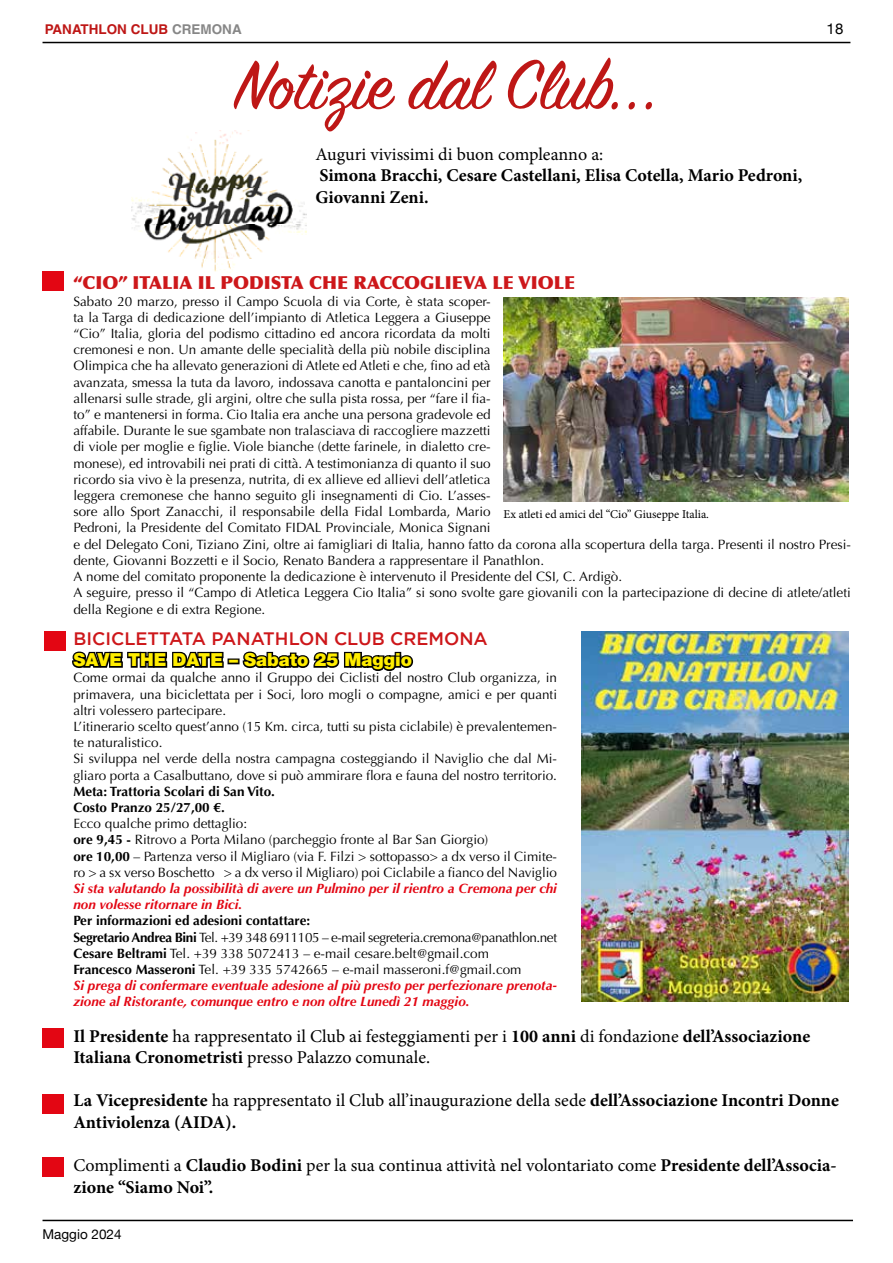
<style>
.page{position:relative;width:893px;height:1263px;background:#fff}
.page>*{position:absolute;margin:0;border:0;box-sizing:border-box;transform-origin:0 0}
.t1{font:76.5px "Sign Painter House Script";color:#be1716}
.t2{font:18px/21.6px "Minion Pro";color:#000}
.t3{font:700 18px/21.6px "Minion Pro";color:#000}
.t4{font:900 18px "Optima";color:#cd171a}
.t5{font:500 18px "Gotham";color:#cd171a}
.t6{font:900 18px "Helvetica Neue";color:#ffed00}
.t7{font:15px "Helvetica Neue";color:#000}
.t8{font:13.5px/16.2px "Optima";color:#000}
.t9{font:italic 700 13.5px/16.2px "Optima";color:#e30613}
.t10{font:700 13.5px/16.2px "Optima";color:#000}
.t11{font:700 13.5px "Helvetica";color:#be1716}
.t12{font:13.5px "Helvetica Neue";color:#000}
.t13{font:12px "Minion Pro";color:#000}
.s1{color:#878787}
.s2{font-weight:700}
.s3{font-weight:700;font-style:italic;color:#e30613}
.s4{font-weight:400}
</style>
<div class="page">
<hr style="left:43px;top:1220px;width:810px;height:1px;background:#000">
<div style="left:45px;top:631px;width:21px;height:20px;background:#e30613"></div>
<div style="left:43px;top:1028px;width:21px;height:20px;background:#e30613"></div>
<img style="left:132px;top:131px;width:174px;height:141px">
<div style="left:43px;top:271px;width:21px;height:20px;background:#e30613"></div>
<div style="left:43px;top:1094px;width:21px;height:20px;background:#e30613"></div>
<div style="left:43px;top:1157px;width:21px;height:20px;background:#e30613"></div>
<img style="left:503px;top:298px;width:345px;height:203px">
<svg style="left:72px;top:651px;width:152px;height:17px;background:#414141"></svg>
<div style="left:228px;top:658px;width:12px;height:6px;border:3px solid #000"></div>
<svg style="left:242px;top:651px;width:172px;height:20px"></svg>
<img style="left:582px;top:631px;width:266px;height:370px">
<hr style="left:43px;top:42px;width:807px;height:1px;background:#000">
<p class="t11" style="left:45px;top:21px;width:198px">PANATHLON CLUB <span class="s1">CREMONA</span></p>
<p class="t7" style="left:827px;top:18px;width:18px">18</p>
<h1 class="t1" style="left:235px;top:38px;width:425px">Notizie dal Club...</h1>
<h2 class="t2" style="left:315px;top:143px;width:289px">Auguri vivissimi di buon compleanno a:</h2>
<h2 class="t3" style="left:315px;top:164px;width:488px">Simona Bracchi, Cesare Castellani, Elisa Cotella, Mario Pedroni,<br>Giovanni Zeni.</h2>
<h2 class="t4" style="left:73px;top:272px;width:503px">“CIO” ITALIA IL PODISTA CHE RACCOGLIEVA LE VIOLE</h2>
<p class="t8" style="left:73px;top:293px;width:779px">Sabato 20 marzo, presso il Campo Scuola di via Corte, è stata scoper-<br>ta la Targa di dedicazione dell’impianto di Atletica Leggera a Giuseppe<br>“Cio” Italia, gloria del podismo cittadino ed ancora ricordata da molti<br>cremonesi e non. Un amante delle specialità della più nobile disciplina<br>Olimpica che ha allevato generazioni di Atlete ed Atleti e che, fino ad età<br>avanzata, smessa la tuta da lavoro, indossava canotta e pantaloncini per<br>allenarsi sulle strade, gli argini, oltre che sulla pista rossa, per “fare il fia-<br>to” e mantenersi in forma. Cio Italia era anche una persona gradevole ed<br>affabile. Durante le sue sgambate non tralasciava di raccogliere mazzetti<br>di viole per moglie e figlie. Viole bianche (dette farinele, in dialetto cre-<br>monese), ed introvabili nei prati di città. A testimonianza di quanto il suo<br>ricordo sia vivo è la presenza, nutrita, di ex allieve ed allievi dell’atletica<br>leggera cremonese che hanno seguito gli insegnamenti di Cio. L’asses-<br>sore allo Sport Zanacchi, il responsabile della Fidal Lombarda, Mario<br>Pedroni, la Presidente del Comitato FIDAL Provinciale, Monica Signani<br>e del Delegato Coni, Tiziano Zini, oltre ai famigliari di Italia, hanno fatto da corona alla scopertura della targa. Presenti il nostro Presi&shy;dente, Giovanni Bozzetti e il Socio, Renato Bandera a rappresentare il Panathlon.<br>A nome del comitato proponente la dedicazione è intervenuto il Presidente del CSI, C. Ardigò.<br>A seguire, presso il “Campo di Atletica Leggera Cio Italia” si sono svolte gare giovanili con la partecipazione di decine di atlete/atleti della Regione e di extra Regione.</p>
<p class="t13" style="left:503px;top:506px;width:207px">Ex atleti ed amici del “Cio” Giuseppe Italia.</p>
<h2 class="t5" style="left:73px;top:628px;width:416px">BICICLETTATA PANATHLON CLUB CREMONA</h2>
<h2 class="t6" style="left:73px;top:649px;width:340px">SAVE THE DATE – Sabato 25 Maggio</h2>
<p class="t8" style="left:73px;top:670px;width:485px">Come ormai da qualche anno il Gruppo dei Ciclisti del nostro Club organizza, in primavera, una biciclettata per i Soci, loro mogli o compagne, amici e per quanti altri volessero partecipare.<br>L’itinerario scelto quest’anno (15 Km. circa, tutti su pista ciclabile) è prevalentemen&shy;te naturalistico.<br>Si sviluppa nel verde della nostra campagna costeggiando il Naviglio che dal Mi&shy;gliaro porta a Casalbuttano, dove si può ammirare flora e fauna del nostro territorio.</p>
<p class="t10" style="left:73px;top:783px;width:203px">Meta: Trattoria Scolari di San Vito.<br>Costo Pranzo 25/27,00 €.</p>
<p class="t8" style="left:73px;top:816px;width:485px">Ecco qualche primo dettaglio:<br><span class="s2">ore 9,45 -</span> Ritrovo a Porta Milano (parcheggio fronte al Bar San Giorgio)<br><span class="s2">ore 10,00</span> – Partenza verso il Migliaro (via F. Filzi &gt; sottopasso&gt; a dx verso il Cimite&shy;ro &gt; a sx verso Boschetto &gt; a dx verso il Migliaro) poi Ciclabile a fianco del Naviglio</p>
<p class="t9" style="left:73px;top:880px;width:485px">Si sta valutando la possibilità di avere un Pulmino per il rientro a Cremona per chi non volesse ritornare in Bici.</p>
<p class="t8" style="left:73px;top:913px;width:485px"><span class="s2">Per informazioni ed adesioni contattare:<br>Segretario Andrea Bini</span> Tel. +39 348 6911105 – e-mail segreteria.cremona@panathlon.net <span class="s2">Cesare Beltrami</span> Tel. +39 338 5072413 – e-mail cesare.belt@gmail.com<br><span class="s2">Francesco Masseroni</span> Tel. +39 335 5742665 – e-mail masseroni.f@gmail.com<br><span class="s3">Si prega di confermare eventuale adesione al più presto per perfezionare prenota&shy;zione al Ristorante, comunque entro e non oltre Lunedì 21 maggio.</span></p>
<h2 class="t2" style="left:73px;top:1025px;width:738px"><span class="s2">Il Presidente</span> ha rappresentato il Club ai festeggiamenti per i <span class="s2">100 anni</span> di fondazione <span class="s2">dell’Associazione<br>Italiana Cronometristi</span> presso Palazzo comunale.</h2>
<h2 class="t3" style="left:73px;top:1089px;width:767px">La Vicepresidente <span class="s4">ha rappresentato il Club all’inaugurazione della sede</span> dell’Associazione Incontri Donne<br>Antiviolenza (AIDA).</h2>
<h2 class="t2" style="left:73px;top:1155px;width:765px">Complimenti a <span class="s2">Claudio Bodini</span> per la sua continua attività nel volontariato come <span class="s2">Presidente dell’Associa&shy;zione “Siamo Noi”.</span></h2>
<p class="t12" style="left:43px;top:1224px;width:81px">Maggio 2024</p>
</div>
